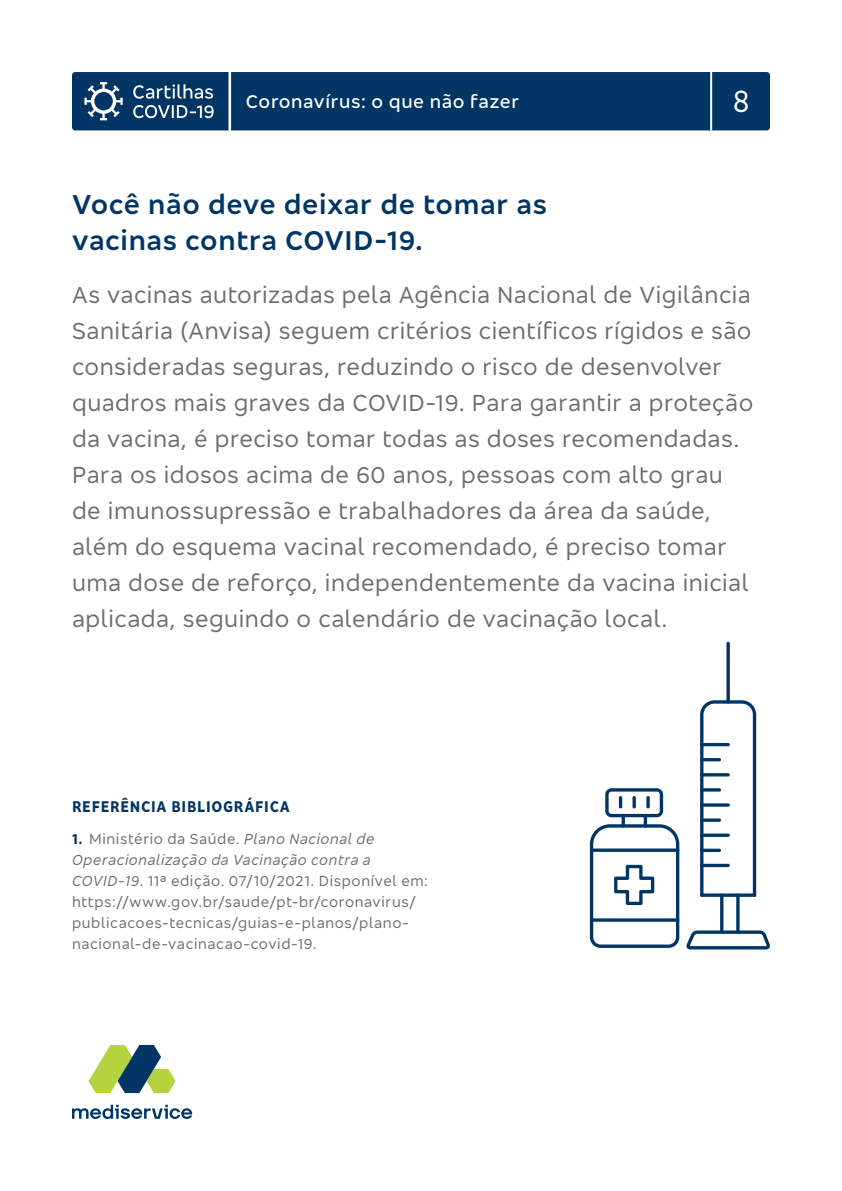
<style>
.page{position:relative;width:842px;height:1191px;background:#fff}
.page>*{position:absolute;margin:0;border:0;box-sizing:border-box;transform-origin:0 0}
.t1{font:condensed 32px "Bradesco Sans";color:#fff}
.t2{font:600 28px/36px "Bradesco Sans";letter-spacing:.025em;color:#003564}
.t3{font:24px/36px "Bradesco Sans";letter-spacing:.02em;color:#6c6d70}
.t4{font:500 19px "Bradesco Sans";letter-spacing:.03em;color:#fff}
.t5{font:700 condensed 16px "Bradesco Sans";letter-spacing:.045em;color:#003564}
.t6{font:15px/21px "Bradesco Sans";letter-spacing:.04em;color:#6c6d70}
.s1{font-weight:700;font-stretch:condensed;color:#003564}
.s2{font-style:italic}
</style>
<div class="page">
<svg style="left:590px;top:788px;width:89px;height:160px"></svg>
<svg style="left:632px;top:796px;width:4px;height:12px"></svg>
<svg style="left:646px;top:796px;width:4px;height:12px"></svg>
<svg style="left:591px;top:848px;width:88px;height:4px"></svg>
<hr style="left:590px;top:918px;width:89px;height:3px;background:#003564;border-radius:2px">
<svg style="left:700px;top:700px;width:56px;height:193px"></svg>
<svg style="left:686px;top:930px;width:84px;height:19px"></svg>
<svg style="left:700px;top:893px;width:56px;height:4px"></svg>
<hr style="left:700px;top:743px;width:30px;height:3px;background:#003564;border-radius:2px">
<hr style="left:700px;top:758px;width:21px;height:3px;background:#003564;border-radius:2px">
<hr style="left:700px;top:773px;width:30px;height:3px;background:#003564;border-radius:2px">
<hr style="left:700px;top:788px;width:21px;height:3px;background:#003564;border-radius:2px">
<hr style="left:700px;top:803px;width:30px;height:3px;background:#003564;border-radius:2px">
<svg style="left:700px;top:818px;width:21px;height:4px"></svg>
<svg style="left:700px;top:833px;width:30px;height:4px"></svg>
<svg style="left:700px;top:848px;width:21px;height:4px"></svg>
<svg style="left:700px;top:863px;width:30px;height:4px"></svg>
<svg style="left:726px;top:641px;width:4px;height:62px"></svg>
<hr style="left:720px;top:893px;width:3px;height:40px;background:#003564;border-radius:2px">
<svg style="left:736px;top:893px;width:4px;height:40px"></svg>
<div style="left:72px;top:72px;width:698px;height:58px;background:#003564"></div>
<svg style="left:89px;top:1045px;width:87px;height:48px"></svg>
<svg style="left:72px;top:1104px;width:120px;height:15px"></svg>
<p class="t4" style="left:246px;top:89px;width:275px">Coronavírus: o que não fazer</p>
<h1 class="t1" style="left:733px;top:81px;width:18px">8</h1>
<p class="t2" style="left:72px;top:185px;width:476px">Você não deve deixar de tomar as vacinas contra COVID-19.</p>
<p class="t3" style="left:72px;top:276px;width:683px">As vacinas autorizadas pela Agência Nacional de Vigilância Sanitária (Anvisa) seguem critérios científicos rígidos e são consideradas seguras, reduzindo o risco de desenvolver quadros mais graves da COVID-19. Para garantir a proteção da vacina, é preciso tomar todas as doses recomendadas.<br>Para os idosos acima de 60 anos, pessoas com alto grau de imunossupressão e trabalhadores da área da saúde, além do esquema vacinal recomendado, é preciso tomar uma dose de reforço, independentemente da vacina inicial aplicada, seguindo o calendário de vacinação local.</p>
<p class="t5" style="left:72px;top:796px;width:220px">REFERÊNCIA BIBLIOGRÁFICA</p>
<p class="t6" style="left:72px;top:828px;width:357px"><span class="s1">1.</span> Ministério da Saúde. <span class="s2">Plano Nacional de Operacionalização da Vacinação contra a COVID-19</span>. 11ª edição. 07/10/2021. Disponível em: https://www.gov.br/saude/pt-br/coronavirus/ publicacoes-tecnicas/guias-e-planos/plano&shy;nacional-de-vacinacao-covid-19.</p>
</div>
